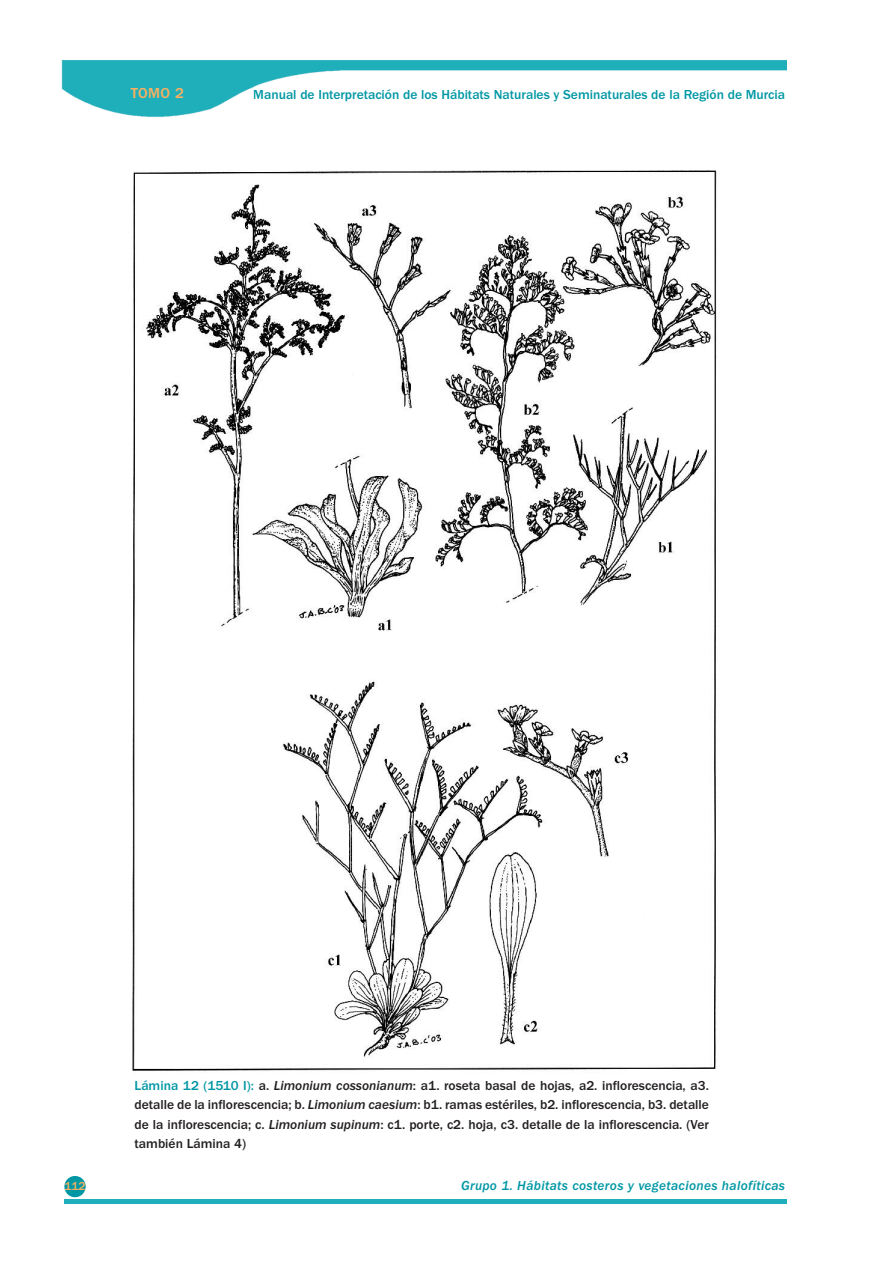
<style>
.page{position:relative;width:893px;height:1263px;background:#fff}
.page>*{position:absolute;margin:0;border:0;box-sizing:border-box;transform-origin:0 0}
.t1{font:500 15px "Franklin Gothic";color:#fab05f}
.t2{font:500 13.5px/19.5px "Franklin Gothic";color:#231f20;text-align:justify}
.t3{font:500 13.5px "Franklin Gothic";color:#0097a4}
.t4{font:italic 500 13.5px "Franklin Gothic";letter-spacing:.025em;color:#0097a4}
.t5{font:500 12px "Franklin Gothic";color:#fab05f}
.s1{color:#0097a4}
.s2{font-style:italic}
</style>
<div class="page">
<img style="left:61px;top:60px;width:726px;height:57px">
<hr style="left:64px;top:1199px;width:723px;height:4px;background:#1faebb">
<div style="left:64px;top:1176px;width:22px;height:21px;background:#0097a4;border-radius:50%"></div>
<img style="left:132px;top:170px;width:585px;height:920px">
<p class="t1" style="left:131px;top:84px;width:55px">TOMO 2</p>
<p class="t3" style="left:253px;top:86px;width:533px">Manual de Interpretación de los Hábitats Naturales y Seminaturales de la Región de Murcia</p>
<p class="t2" style="left:135px;top:1075px;width:576px"><span class="s1">Lámina 12 (1510 I):</span> a. <span class="s2">Limonium cossonianum</span>: a1. roseta basal de hojas, a2. inflorescencia, a3. detalle de la inflorescencia; b. <span class="s2">Limonium caesium</span>: b1. ramas estériles, b2. inflorescencia, b3. detalle de la inflorescencia; c. <span class="s2">Limonium supinum</span>: c1. porte, c2. hoja, c3. detalle de la inflorescencia. (Ver también Lámina 4)</p>
<p class="t5" style="left:64px;top:1179px;width:23px">112</p>
<p class="t4" style="left:461px;top:1178px;width:326px">Grupo 1. Hábitats costeros y vegetaciones halofíticas</p>
</div>
